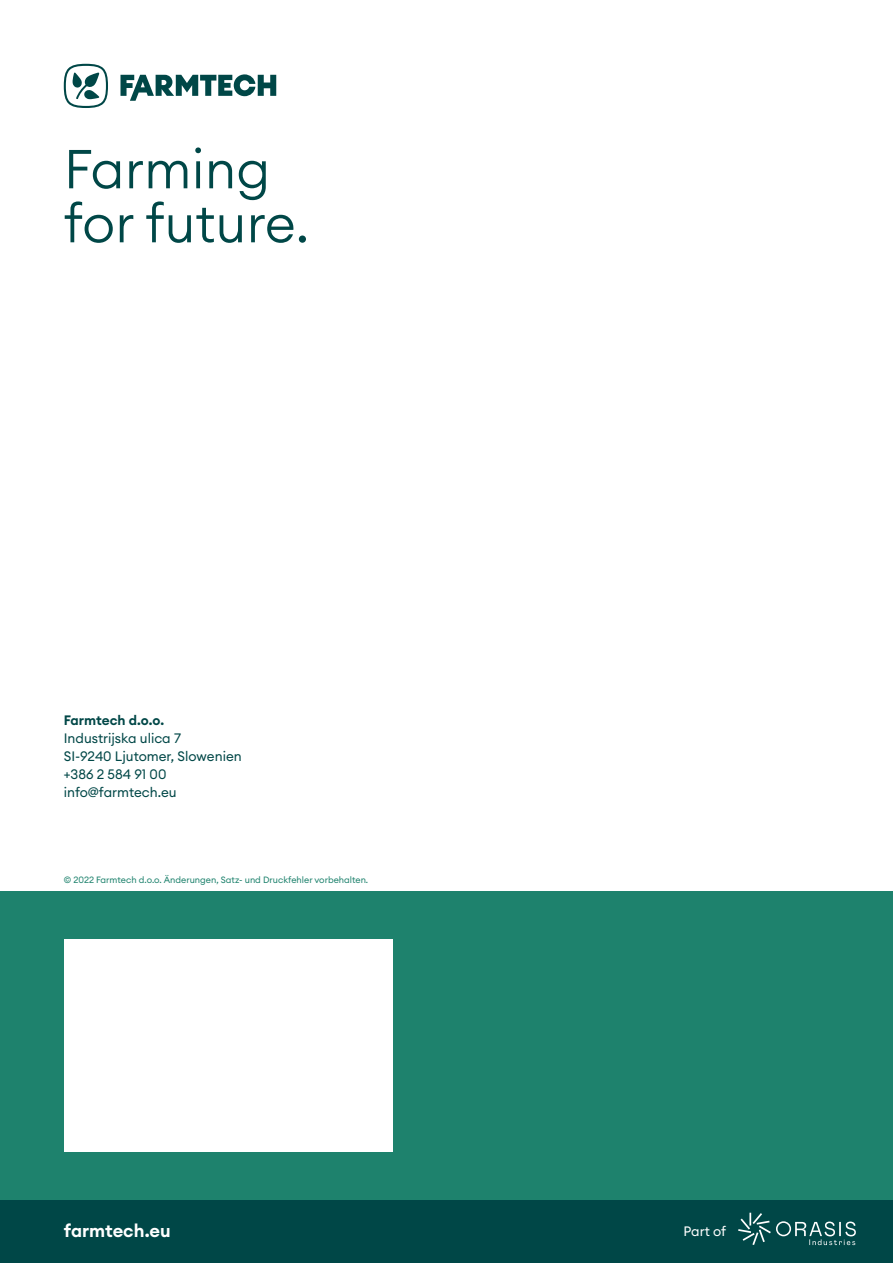
<style>
.page{position:relative;width:893px;height:1263px;background:#fff}
.page>*{position:absolute;margin:0;border:0;box-sizing:border-box;transform-origin:0 0}
.t1{font:300 54px/54px "Euclid Circular A";color:#004747}
.t2{font:600 18px "Euclid Circular A";letter-spacing:-.005em;color:#fff}
.t3{font:13.5px/18px "Euclid Circular A";color:#004747}
.t4{font:600 13.5px "Euclid Circular A";color:#004747}
.t5{font:13.5px "Euclid Circular A";letter-spacing:-.005em;color:#fff}
.t6{font:9px "Euclid Circular A";color:#1e826d}
</style>
<div class="page">
<svg style="left:64px;top:64px;width:44px;height:44px"></svg>
<svg style="left:120px;top:74px;width:156px;height:27px"></svg>
<div style="left:0;top:1199px;width:893px;height:64px;background:#004747"></div>
<svg style="left:738px;top:1213px;width:118px;height:32px"></svg>
<div style="left:0;top:891px;width:893px;height:308px;background:#1e826d"></div>
<div style="left:64px;top:939px;width:329px;height:212px;background:#fff"></div>
<h1 class="t1" style="left:64px;top:141px;width:247px">Farming for future.</h1>
<p class="t4" style="left:64px;top:711px;width:102px">Farmtech d.o.o.</p>
<p class="t3" style="left:64px;top:729px;width:180px">Industrijska ulica 7<br>SI-9240 Ljutomer, Slowenien +386 2 584 91 00 info@farmtech.eu</p>
<p class="t6" style="left:64px;top:874px;width:306px">© 2022 Farmtech d.o.o. Änderungen, Satz- und Druckfehler vorbehalten.</p>
<h2 class="t2" style="left:64px;top:1219px;width:109px">farmtech.eu</h2>
<p class="t5" style="left:684px;top:1222px;width:44px">Part of</p>
</div>
